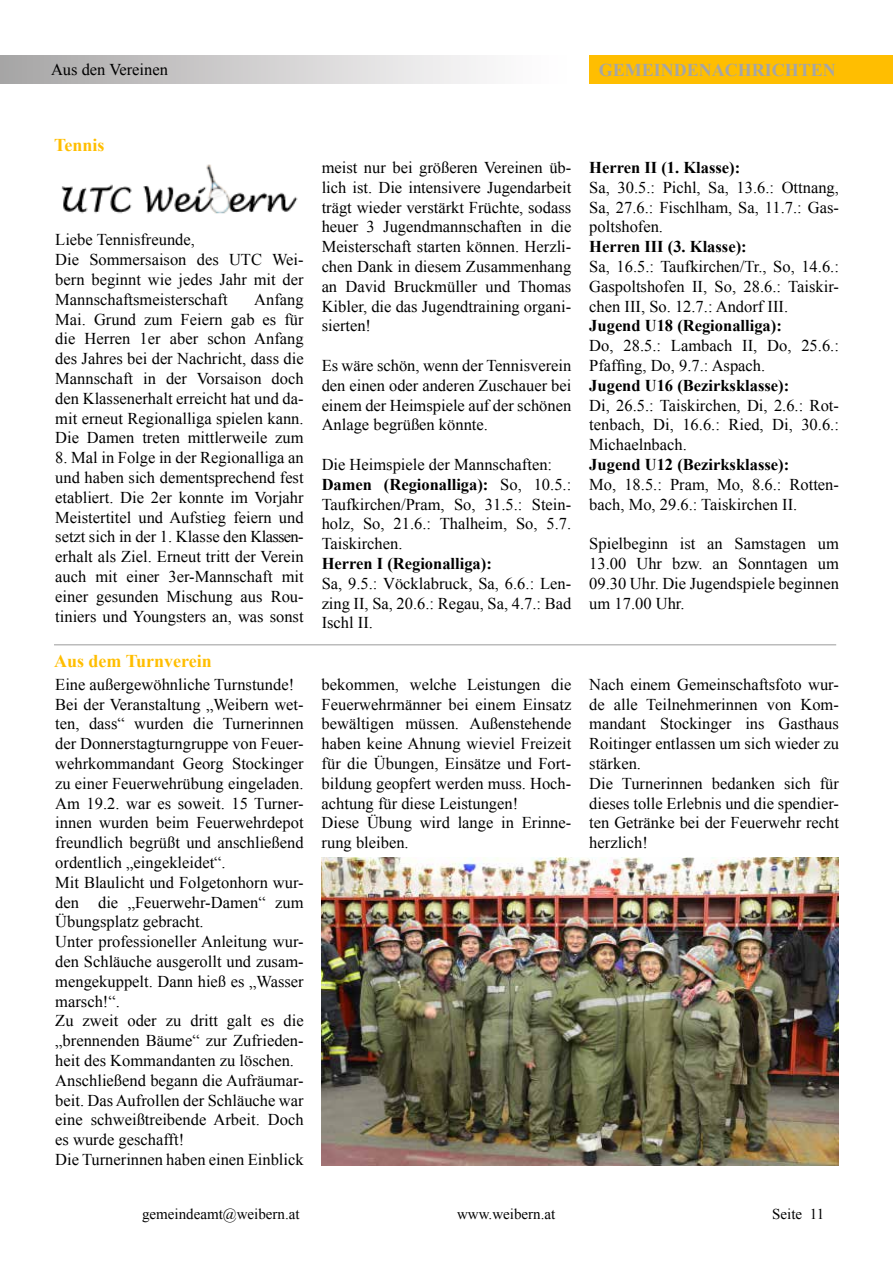
<style>
.page{position:relative;width:893px;height:1263px;background:#fff}
.page>*{position:absolute;margin:0;border:0;box-sizing:border-box;transform-origin:0 0}
.t1{font:700 18px "Times New Roman";color:#ffbe00}
.t2{font:700 18px "Times New Roman";color:#a6a6a6}
.t3{font:16.5px/19.8px "Times New Roman";color:#000;text-align:justify}
.t4{font:700 16.5px "Times New Roman";color:#000}
.t5{font:15px "Times New Roman";color:#000}
.s1{font-weight:700}
</style>
<div class="page">
<div style="left:0;top:55px;width:568px;height:29px;background:linear-gradient(to right,#a8a6a6,#fff)"></div>
<div style="left:589px;top:55px;width:304px;height:29px;background:#ffbe01"></div>
<img style="left:61px;top:164px;width:237px;height:50px">
<img style="left:322px;top:858px;width:517px;height:308px">
<hr style="left:54px;top:644px;width:782px;height:1px;background:#a6a6a6">
<p class="t3" style="left:51px;top:59px;width:119px">Aus den Vereinen</p>
<p class="t2" style="left:599px;top:56px;width:239px">GEMEINDENACHRICHTEN</p>
<p class="t1" style="left:54px;top:132px;width:52px">Tennis</p>
<p class="t3" style="left:55px;top:229px;width:250px;text-align:left">Liebe Tennisfreunde,<br>Die Sommersaison des UTC Wei&shy;bern beginnt wie jedes Jahr mit der<br>Mannschaftsmeisterschaft</p>
<p class="t3" style="left:55px;top:289px;width:250px;text-indent:199px">Anfang Mai. Grund zum Feiern gab es für die Herren 1er aber schon Anfang des Jahres bei der Nachricht, dass die Mannschaft in der Vorsaison doch den Klassenerhalt erreicht hat und da&shy;mit erneut Regionalliga spielen kann.<br>Die Damen treten mittlerweile zum</p>
<p class="t3" style="left:55px;top:447px;width:250px">8. Mal in Folge in der Regionalliga an und haben sich dementsprechend fest etabliert. Die 2er konnte im Vorjahr Meistertitel und Aufstieg feiern und setzt sich in der 1. Klasse den Klassen&shy;erhalt als Ziel. Erneut tritt der Verein auch mit einer 3er-Mannschaft mit einer gesunden Mischung aus Rou&shy;tiniers und Youngsters an, was sonst</p>
<p class="t3" style="left:322px;top:157px;width:251px">meist nur bei größeren Vereinen üb&shy;lich ist. Die intensivere Jugendarbeit trägt wieder verstärkt Früchte, sodass heuer 3 Jugendmannschaften in die Meisterschaft starten können. Herzli&shy;chen Dank in diesem Zusammenhang an David Bruckmüller und Thomas Kibler, die das Jugendtraining organi&shy;sierten!</p>
<p class="t3" style="left:322px;top:355px;width:251px">Es wäre schön, wenn der Tennisverein den einen oder anderen Zuschauer bei einem der Heimspiele auf der schönen Anlage begrüßen könnte.</p>
<p class="t3" style="left:322px;top:454px;width:251px;text-align:left">Die Heimspiele der Mannschaften:<br><span class="s1">Damen (Regionalliga):</span> So, 10.5.:<br>Taufkirchen/Pram, So, 31.5.: Stein&shy;holz, So, 21.6.: Thalheim, So, 5.7.<br>Taiskirchen.</p>
<p class="t4" style="left:322px;top:552px;width:172px">Herren I (Regionalliga):</p>
<p class="t3" style="left:322px;top:573px;width:251px">Sa, 9.5.: Vöcklabruck, Sa, 6.6.: Len&shy;zing II, Sa, 20.6.: Regau, Sa, 4.7.: Bad Ischl II.</p>
<p class="t4" style="left:589px;top:156px;width:152px">Herren II (1. Klasse):</p>
<p class="t3" style="left:589px;top:177px;width:251px">Sa, 30.5.: Pichl, Sa, 13.6.: Ottnang, Sa, 27.6.: Fischlham, Sa, 11.7.: Gas&shy;poltshofen.</p>
<p class="t4" style="left:589px;top:235px;width:159px">Herren III (3. Klasse):</p>
<p class="t3" style="left:589px;top:256px;width:251px">Sa, 16.5.: Taufkirchen/Tr., So, 14.6.:<br>Gaspoltshofen II, So, 28.6.: Taiskir&shy;chen III, So. 12.7.: Andorf III.</p>
<p class="t4" style="left:589px;top:314px;width:194px">Jugend U18 (Regionalliga):</p>
<p class="t3" style="left:589px;top:335px;width:251px">Do, 28.5.: Lambach II, Do, 25.6.:<br>Pfaffing, Do, 9.7.: Aspach.</p>
<p class="t4" style="left:589px;top:373px;width:201px">Jugend U16 (Bezirksklasse):</p>
<p class="t3" style="left:589px;top:395px;width:251px">Di, 26.5.: Taiskirchen, Di, 2.6.: Rot&shy;tenbach, Di, 16.6.: Ried, Di, 30.6.:<br>Michaelnbach.</p>
<p class="t4" style="left:589px;top:453px;width:201px">Jugend U12 (Bezirksklasse):</p>
<p class="t3" style="left:589px;top:474px;width:251px">Mo, 18.5.: Pram, Mo, 8.6.: Rotten&shy;bach, Mo, 29.6.: Taiskirchen II.</p>
<p class="t3" style="left:589px;top:533px;width:251px">Spielbeginn ist an Samstagen um 13.00 Uhr bzw. an Sonntagen um 09.30 Uhr. Die Jugendspiele beginnen um 17.00 Uhr.</p>
<p class="t1" style="left:54px;top:648px;width:159px">Aus dem Turnverein</p>
<p class="t3" style="left:55px;top:674px;width:250px;text-align:left">Eine außergewöhnliche Turnstunde!<br>Bei der Veranstaltung „Weibern wet&shy;ten, dass“ wurden die Turnerinnen der Donnerstagturngruppe von Feuer&shy;wehrkommandant Georg Stockinger zu einer Feuerwehrübung eingeladen.<br>Am 19.2. war es soweit. 15 Turner&shy;innen wurden beim Feuerwehrdepot freundlich begrüßt und anschließend ordentlich „eingekleidet“.<br>Mit Blaulicht und Folgetonhorn wur&shy;den die „Feuerwehr-Damen“ zum Übungsplatz gebracht.<br>Unter professioneller Anleitung wur&shy;den Schläuche ausgerollt und zusam&shy;mengekuppelt. Dann hieß es „Wasser marsch!“.<br>Zu zweit oder zu dritt galt es die „brennenden Bäume“ zur Zufrieden&shy;heit des Kommandanten zu löschen.<br>Anschließend begann die Aufräumar&shy;beit. Das Aufrollen der Schläuche war eine schweißtreibende Arbeit. Doch es wurde geschafft!<br>Die Turnerinnen haben einen Einblick</p>
<p class="t3" style="left:322px;top:674px;width:251px;text-align:left">bekommen, welche Leistungen die<br>Feuerwehrmänner bei einem Einsatz bewältigen müssen. Außenstehende haben keine Ahnung wieviel Freizeit für die Übungen, Einsätze und Fort&shy;bildung geopfert werden muss. Hoch&shy;achtung für diese Leistungen!<br>Diese Übung wird lange in Erinne&shy;rung bleiben.</p>
<p class="t3" style="left:589px;top:674px;width:251px;text-align:left">Nach einem Gemeinschaftsfoto wur&shy;de alle Teilnehmerinnen von Kom&shy;mandant Stockinger ins Gasthaus<br>Roitinger entlassen um sich wieder zu stärken.<br>Die Turnerinnen bedanken sich für dieses tolle Erlebnis und die spendier&shy;ten Getränke bei der Feuerwehr recht herzlich!</p>
<p class="t5" style="left:142px;top:1203px;width:159px">gemeindeamt@weibern.at</p>
<p class="t5" style="left:457px;top:1203px;width:100px">www.weibern.at</p>
<p class="t5" style="left:772px;top:1203px;width:53px">Seite 11</p>
</div>
